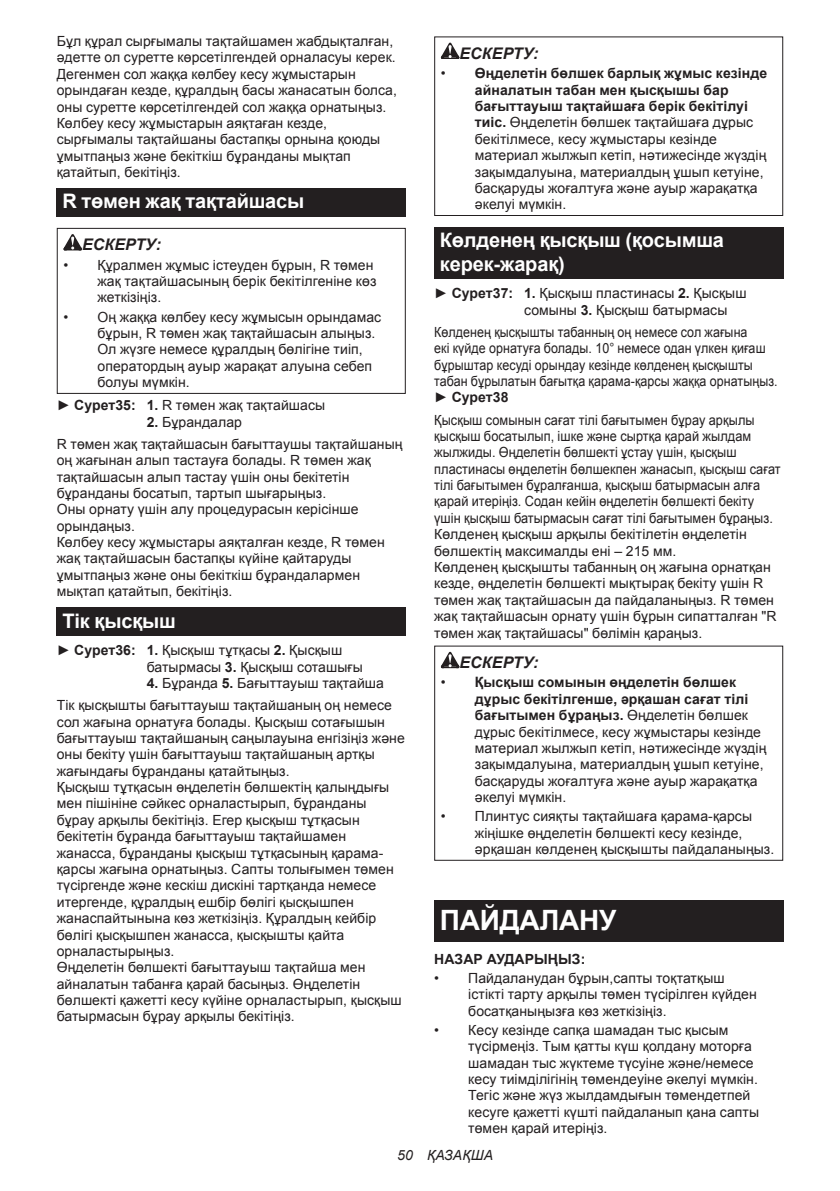
<style>
.page{position:relative;width:840px;height:1191px;background:#fff}
.page>*{position:absolute;margin:0;border:0;box-sizing:border-box;transform-origin:0 0}
.t1{font:700 28px "Arial";letter-spacing:-.01em;color:#fff}
.t2{font:700 20px/23.4px "Arial";letter-spacing:-.01em;color:#fff}
.t3{font:italic 700 16px "Arial";letter-spacing:.005em;color:#231f20}
.t4{font:14px/16.4px "Arial";letter-spacing:.005em;color:#231f20}
.t5{font:14px/16.4px "Arial";letter-spacing:.005em;color:#231f20;scale:.91 1}
.t6{font:14px/16.4px "Arial";letter-spacing:.005em;color:#231f20;scale:.89 1}
.t7{font:700 14px "Arial";letter-spacing:.005em;color:#231f20}
.t8{font:italic 14px "Arial";letter-spacing:.005em;color:#231f20}
.s1{font-weight:700}
</style>
<div class="page">
<div style="left:57px;top:188px;width:348px;height:29px;background:#231f20"></div>
<svg style="left:63px;top:234px;width:19px;height:16px"></svg>
<div style="left:57px;top:228px;width:348px;height:166px;border:1px solid #231f20"></div>
<div style="left:57px;top:607px;width:348px;height:29px;background:#231f20"></div>
<svg style="left:440px;top:43px;width:19px;height:16px"></svg>
<div style="left:434px;top:36px;width:348px;height:180px;border:1px solid #231f20"></div>
<div style="left:434px;top:227px;width:348px;height:52px;background:#231f20"></div>
<svg style="left:440px;top:652px;width:19px;height:16px"></svg>
<div style="left:434px;top:900px;width:348px;height:41px;background:#231f20"></div>
<p class="t4" style="left:57px;top:33px;width:341px">Бұл құрал сырғымалы тақтайшамен жабдықталған, әдетте ол суретте көрсетілгендей орналасуы керек.<br>Дегенмен сол жаққа көлбеу кесу жұмыстарын орындаған кезде, құралдың басы жанасатын болса, оны суретте көрсетілгендей сол жаққа орнатыңыз.<br>Көлбеу кесу жұмыстарын аяқтаған кезде, сырғымалы тақтайшаны бастапқы орнына қоюды ұмытпаңыз және бекіткіш бұранданы мықтап қатайтып, бекітіңіз.</p>
<h2 class="t2" style="left:62px;top:190px;width:243px">R төмен жақ тақтайшасы</h2>
<p class="t3" style="left:82px;top:234px;width:80px">ЕСКЕРТУ:</p>
<p class="t4" style="left:97px;top:257px;width:280px;text-indent:-34px">• Құралмен жұмыс істеуден бұрын, R төмен жақ тақтайшасының берік бекітілгеніне көз жеткізіңіз.</p>
<p class="t4" style="left:97px;top:309px;width:285px;text-indent:-34px">• Оң жаққа көлбеу кесу жұмысын орындамас бұрын, R төмен жақ тақтайшасын алыңыз.<br>Ол жүзге немесе құралдың бөлігіне тиіп, оператордың ауыр жарақат алуына себеп болуы мүмкін.</p>
<p class="t4" style="left:57px;top:397px;width:270px">► <span class="s1">Сурет35: 1.</span> R төмен жақ тақтайшасы</p>
<p class="t4" style="left:57px;top:411px;width:347px;line-height:22px;text-indent:90px"><span class="s1">2.</span> Бұрандалар<br>R төмен жақ тақтайшасын бағыттаушы тақтайшаның</p>
<p class="t4" style="left:57px;top:452px;width:329px">оң жағынан алып тастауға болады. R төмен жақ тақтайшасын алып тастау үшін оны бекітетін бұранданы босатып, тартып шығарыңыз.<br>Оны орнату үшін алу процедурасын керісінше орындаңыз.<br>Көлбеу кесу жұмыстары аяқталған кезде, R төмен жақ тақтайшасын бастапқы күйіне қайтаруды ұмытпаңыз және оны бекіткіш бұрандалармен мықтап қатайтып, бекітіңіз.</p>
<h2 class="t2" style="left:62px;top:609px;width:115px">Тік қысқыш</h2>
<p class="t4" style="left:147px;top:642px;width:217px;text-indent:-90px">► <span class="s1">Сурет36: 1.</span> Қысқыш тұтқасы <span class="s1">2.</span> Қысқыш батырмасы <span class="s1">3.</span> Қысқыш соташығы</p>
<p class="t4" style="left:57px;top:672px;width:336px;line-height:22px;text-indent:90px"><span class="s1">4.</span> Бұранда <span class="s1">5.</span> Бағыттауыш тақтайша<br>Тік қысқышты бағыттауыш тақтайшаның оң немесе</p>
<p class="t4" style="left:57px;top:713px;width:349px">сол жағына орнатуға болады. Қысқыш сотағышын бағыттауыш тақтайшаның саңылауына енгізіңіз және оны бекіту үшін бағыттауыш тақтайшаның артқы жағындағы бұранданы қатайтыңыз.<br>Қысқыш тұтқасын өңделетін бөлшектің қалыңдығы мен пішініне сәйкес орналастырып, бұранданы бұрау арқылы бекітіңіз. Егер қысқыш тұтқасын бекітетін бұранда бағыттауыш тақтайшамен жанасса, бұранданы қысқыш тұтқасының қарама&shy;қарсы жағына орнатыңыз. Сапты толығымен төмен түсіргенде және кескіш дискіні тартқанда немесе итергенде, құралдың ешбір бөлігі қысқышпен жанаспайтынына көз жеткізіңіз. Құралдың кейбір бөлігі қысқышпен жанасса, қысқышты қайта орналастырыңыз.<br>Өңделетін бөлшекті бағыттауыш тақтайша мен айналатын табанға қарай басыңыз. Өңделетін бөлшекті қажетті кесу күйіне орналастырып, қысқыш батырмасын бұрау арқылы бекітіңіз.</p>
<p class="t3" style="left:459px;top:43px;width:80px">ЕСКЕРТУ:</p>
<p class="t4" style="left:474px;top:65px;width:294px;text-indent:-34px">• <span class="s1">Өңделетін бөлшек барлық жұмыс кезінде айналатын табан мен қысқышы бар бағыттауыш тақтайшаға берік бекітілуі тиіс.</span> Өңделетін бөлшек тақтайшаға дұрыс бекітілмесе, кесу жұмыстары кезінде материал жылжып кетіп, нәтижесінде жүздің зақымдалуына, материалдың ұшып кетуіне, басқаруды жоғалтуға және ауыр жарақатқа әкелуі мүмкін.</p>
<h2 class="t2" style="left:439px;top:229px;width:285px">Көлденең қысқыш (қосымша керек-жарақ)</h2>
<p class="t4" style="left:524px;top:285px;width:224px;text-indent:-90px">► <span class="s1">Сурет37: 1.</span> Қысқыш пластинасы <span class="s1">2.</span> Қысқыш сомыны <span class="s1">3.</span> Қысқыш батырмасы</p>
<p class="t6" style="left:434px;top:324px;width:387px">Көлденең қысқышты табанның оң немесе сол жағына<br>екі күйде орнатуға болады. 10° немесе одан үлкен қиғаш бұрыштар кесуді орындау кезінде көлденең қысқышты табан бұрылатын бағытқа қарама-қарсы жаққа орнатыңыз. ► <span class="s1">Сурет38</span></p>
<p class="t5" style="left:434px;top:411px;width:382px">Қысқыш сомынын сағат тілі бағытымен бұрау арқылы қысқыш босатылып, ішке және сыртқа қарай жылдам жылжиды. Өңделетін бөлшекті ұстау үшін, қысқыш пластинасы өңделетін бөлшекпен жанасып, қысқыш сағат тілі бағытымен бұралғанша, қысқыш батырмасын алға қарай итеріңіз. Содан кейін өңделетін бөлшекті бекіту үшін қысқыш батырмасын сағат тілі бағытымен бұраңыз.<br>Көлденең қысқыш арқылы бекітілетін өңделетін бөлшектің максималды ені – 215 мм.<br>Көлденең қысқышты табанның оң жағына орнатқан кезде, өңделетін бөлшекті мықтырақ бекіту үшін R төмен жақ тақтайшасын да пайдаланыңыз. R төмен жақ тақтайшасын орнату үшін бұрын сипатталған "R төмен жақ тақтайшасы" бөлімін қараңыз.</p>
<p class="t3" style="left:459px;top:652px;width:80px">ЕСКЕРТУ:</p>
<p class="t4" style="left:474px;top:674px;width:293px;text-indent:-34px">• <span class="s1">Қысқыш сомынын өңделетін бөлшек дұрыс бекітілгенше, әрқашан сағат тілі бағытымен бұраңыз.</span> Өңделетін бөлшек дұрыс бекітілмесе, кесу жұмыстары кезінде материал жылжып кетіп, нәтижесінде жүздің зақымдалуына, материалдың ұшып кетуіне, басқаруды жоғалтуға және ауыр жарақатқа әкелуі мүмкін.</p>
<p class="t4" style="left:474px;top:808px;width:301px;text-indent:-34px">• Плинтус сияқты тақтайшаға қарама-қарсы жіңішке өңделетін бөлшекті кесу кезінде, әрқашан көлденең қысқышты пайдаланыңыз.</p>
<h1 class="t1" style="left:439px;top:901px;width:178px">ПАЙДАЛАНУ</h1>
<p class="t7" style="left:434px;top:949px;width:153px">НАЗАР АУДАРЫҢЫЗ:</p>
<p class="t4" style="left:468px;top:969px;width:290px;text-indent:-34px">• Пайдаланудан бұрын,сапты тоқтатқыш істікті тарту арқылы төмен түсірілген күйден босатқаныңызға көз жеткізіңіз.</p>
<p class="t4" style="left:468px;top:1021px;width:292px;text-indent:-34px">• Кесу кезінде сапқа шамадан тыс қысым түсірмеңіз. Тым қатты күш қолдану моторға шамадан тыс жүктеме түсуіне және/немесе кесу тиімділігінің төмендеуіне әкелуі мүмкін.<br>Тегіс және жүз жылдамдығын төмендетпей кесуге қажетті күшті пайдаланып қана сапты төмен қарай итеріңіз.</p>
<p class="t8" style="left:397px;top:1146px;width:97px">50 ҚАЗАҚША</p>
</div>
